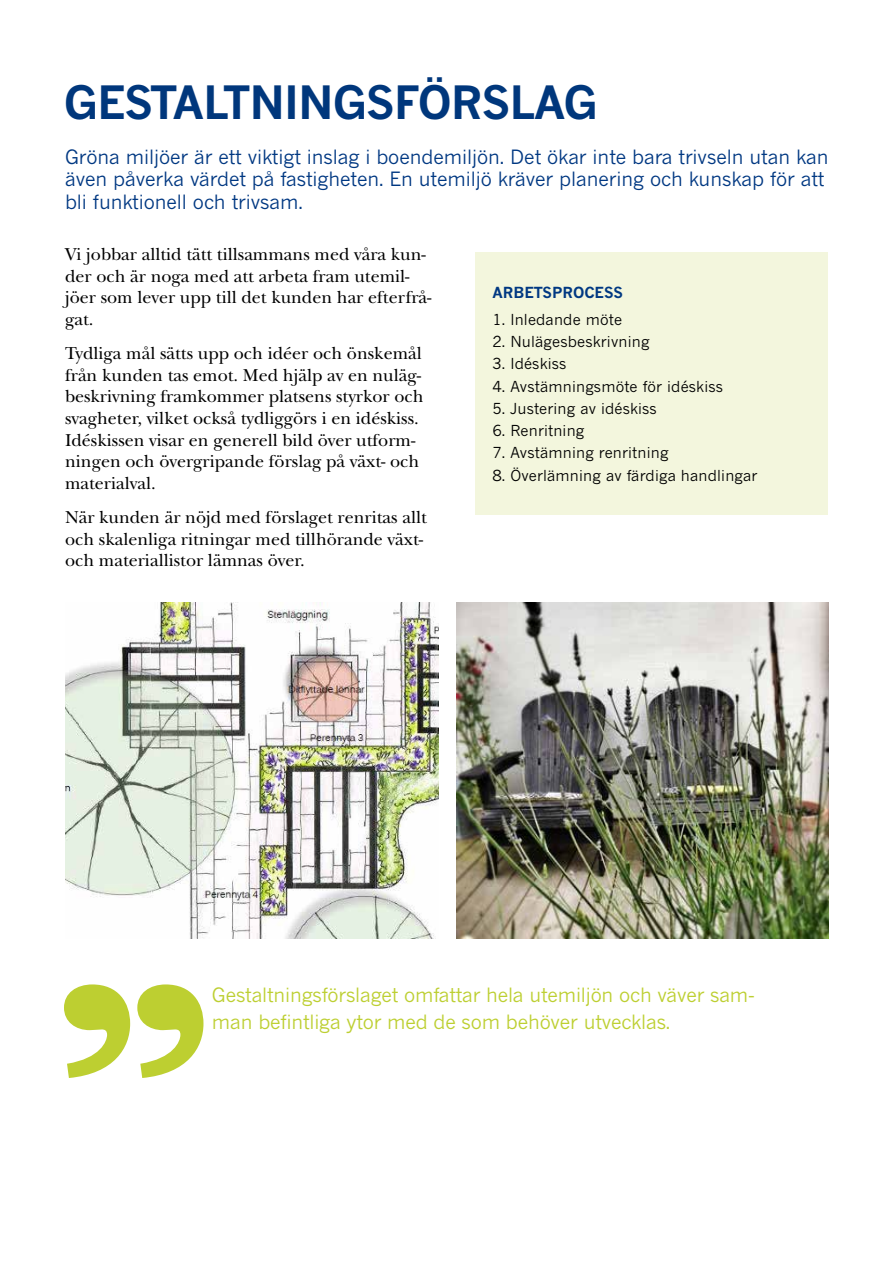
<style>
.page{position:relative;width:893px;height:1263px;background:#fff}
.page>*{position:absolute;margin:0;border:0;box-sizing:border-box;transform-origin:0 0}
.t1{font:700 45px "News Gothic MT Std";letter-spacing:-.02em;color:#00377c}
.t2{font:19.5px/22.5px "News Gothic MT Std";letter-spacing:-.005em;color:#003882}
.t3{font:19.5px/27px "News Gothic MT Std";letter-spacing:-.01em;color:#bdcf31}
.t4{font:18px/21.6px "New Baskerville Std";color:#000}
.t5{font:15px "News Gothic MT Std";letter-spacing:.01em;color:#000}
.t6{font:700 15px "News Gothic MT Std";color:#003882}
</style>
<div class="page">
<svg style="left:64px;top:984px;width:139px;height:94px"></svg>
<img style="left:65px;top:603px;width:374px;height:336px">
<img style="left:456px;top:603px;width:372px;height:336px">
<div style="left:475px;top:252px;width:353px;height:262px;background:#f3f6dd"></div>
<h1 class="t1" style="left:64px;top:75px;width:535px">GESTALTNINGSFÖRSLAG</h1>
<p class="t2" style="left:65px;top:145px;width:765px">Gröna miljöer är ett viktigt inslag i boendemiljön. Det ökar inte bara trivseln utan kan även påverka värdet på fastigheten. En utemiljö kräver planering och kunskap för att bli funktionell och trivsam.</p>
<p class="t4" style="left:65px;top:243px;width:368px">Vi jobbar alltid tätt tillsammans med våra kun&shy;der och är noga med att arbeta fram utemil&shy;jöer som lever upp till det kunden har efterfrå&shy;gat.</p>
<p class="t4" style="left:65px;top:343px;width:360px">Tydliga mål sätts upp och idéer och önskemål från kunden tas emot. Med hjälp av en nuläg&shy;beskrivning framkommer platsens styrkor och svagheter, vilket också tydliggörs i en idéskiss.<br>Idéskissen visar en generell bild över utform&shy;ningen och övergripande förslag på växt- och materialval.</p>
<p class="t4" style="left:65px;top:507px;width:363px">När kunden är nöjd med förslaget renritas allt och skalenliga ritningar med tillhörande växt&shy;och materiallistor lämnas över.</p>
<p class="t6" style="left:492px;top:284px;width:132px">ARBETSPROCESS</p>
<p class="t5" style="left:492px;top:310px;width:131px">1. Inledande möte</p>
<p class="t5" style="left:492px;top:332px;width:159px">2. Nulägesbeskrivning</p>
<p class="t5" style="left:492px;top:355px;width:76px">3. Idéskiss</p>
<p class="t5" style="left:492px;top:377px;width:232px">4. Avstämningsmöte för idéskiss</p>
<p class="t5" style="left:492px;top:399px;width:166px">5. Justering av idéskiss</p>
<p class="t5" style="left:492px;top:421px;width:93px">6. Renritning</p>
<p class="t5" style="left:492px;top:444px;width:178px">7. Avstämning renritning</p>
<p class="t5" style="left:492px;top:466px;width:267px">8. Överlämning av färdiga handlingar</p>
<p class="t3" style="left:212px;top:981px;width:544px">Gestaltningsförslaget omfattar hela utemiljön och väver sam&shy;man befintliga ytor med de som behöver utvecklas.</p>
</div>
